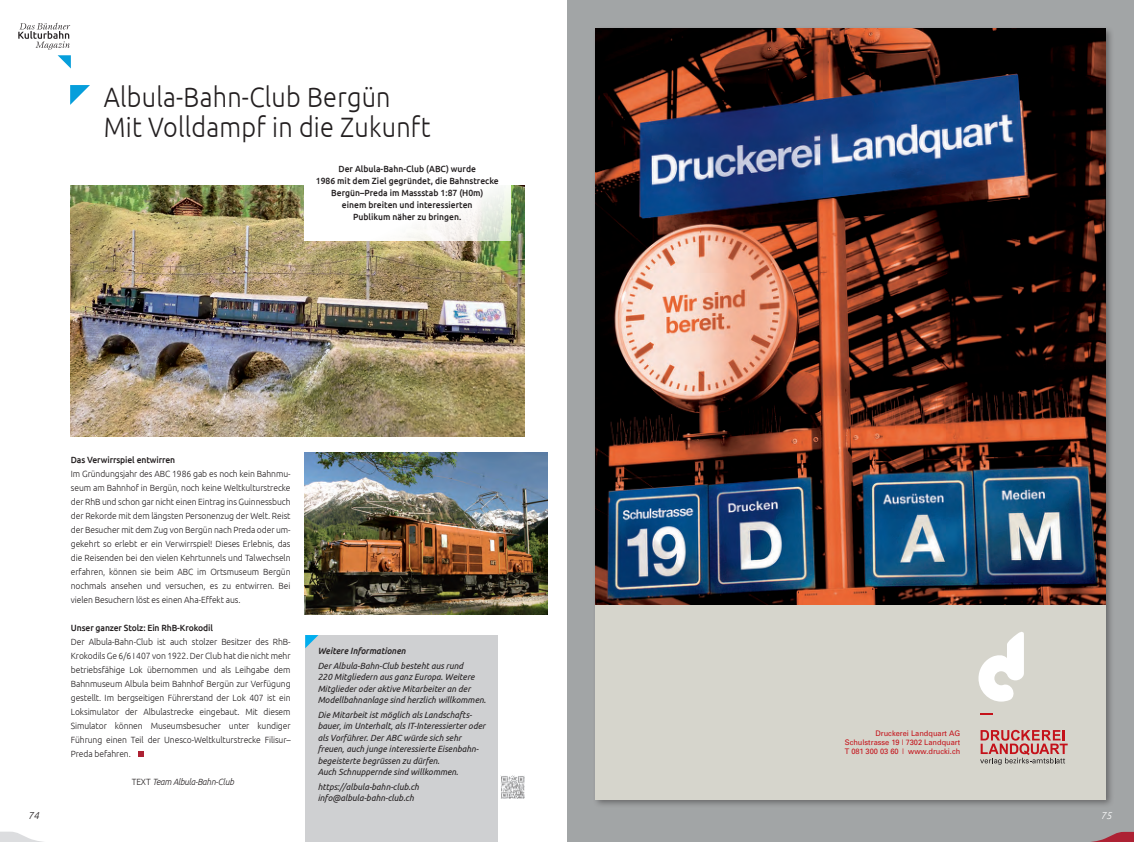
<style>
.page{position:relative;width:1134px;height:842px;background:#fff}
.page>*{position:absolute;margin:0;border:0;box-sizing:border-box;transform-origin:0 0}
.Heads_Vereine_2021{font:300 28px/30px "Ubuntu";letter-spacing:.01em;color:#231f20;scale:.9 1}
.t1{font:italic 300 10px "Ubuntu";color:#231f20}
.t2{font:italic 300 10px "Ubuntu";color:#fff}
.Grundtext_ohne_Initi{font:300 9px/14px "Ubuntu";letter-spacing:-.01em;color:#231f20;text-align:justify;scale:.95 1}
.t3{font:italic 9px/11.5px "Ubuntu";color:#231f20;scale:.95 1}
.Subhead_Vereinsteil{font:500 9px/12px "Ubuntu";color:#231f20;text-align:center;scale:.95 1}
.Grundtext_ohne_Initi-2{font:italic 300 9px "Ubuntu";letter-spacing:-.02em;color:#231f20;scale:.95 1}
.t4{font:italic 500 9px "Ubuntu";color:#231f20;scale:.95 1}
.t5{font:7.7px/9.2px "Univers";color:#c4121a;text-align:justify}
.s1{font-style:normal}
</style>
<div class="page">
<div style="left:567px;top:0;width:567px;height:842px;background:#a2a5a6"></div>
<svg style="left:1091px;top:832px;width:43px;height:10px"></svg>
<svg style="left:0;top:832px;width:43px;height:10px"></svg>
<svg style="left:70px;top:85px;width:20px;height:20px"></svg>
<img style="left:71px;top:185px;width:453px;height:252px">
<img style="left:305px;top:453px;width:242px;height:161px">
<svg style="left:18px;top:23px;width:53px;height:46px"></svg>
<img style="left:501px;top:775px;width:23px;height:24px">
<div style="left:304px;top:142px;width:206px;height:99px;background:#fff"></div>
<div style="left:305px;top:635px;width:193px;height:207px;background:#cfd0d2"></div>
<svg style="left:305px;top:635px;width:13px;height:13px"></svg>
<svg style="left:138px;top:751px;width:6px;height:5px"></svg>
<div style="left:592px;top:25px;width:522px;height:783px;background:#231f20;opacity:.45"></div>
<div style="left:595px;top:606px;width:510px;height:193px;background:#d6d5cc"></div>
<img style="left:595px;top:28px;width:510px;height:578px">
<svg style="left:980px;top:713px;width:13px;height:2px"></svg>
<svg style="left:978px;top:632px;width:46px;height:70px"></svg>
<svg style="left:980px;top:730px;width:88px;height:35px"></svg>
<svg style="left:1108px;top:28px;width:6px;height:8px"></svg>
<svg style="left:1108px;top:795px;width:6px;height:6px"></svg>
<p class="Heads_Vereine_2021" style="left:104px;top:81px;width:364px">Albula-Bahn-Club Bergün<br>Mit Volldampf in die Zukunft</p>
<p class="Subhead_Vereinsteil" style="left:316px;top:162px;width:194px">Der Albula-Bahn-Club (ABC) wurde<br>1986 mit dem Ziel gegründet, die Bahnstrecke Bergün–Preda im Massstab 1:87 (H0m)<br>einem breiten und interessierten<br>Publikum näher zu bringen.</p>
<p class="Subhead_Vereinsteil" style="left:71px;top:454px;width:111px">Das Verwirrspiel entwirren</p>
<p class="Grundtext_ohne_Initi" style="left:71px;top:467px;width:233px">Im Gründungsjahr des ABC 1986 gab es noch kein Bahnmu&shy;seum am Bahnhof in Bergün, noch keine Weltkulturstrecke der RhB und schon gar nicht einen Eintrag ins Guinnessbuch der Rekorde mit dem längsten Personenzug der Welt. Reist der Besucher mit dem Zug von Bergün nach Preda oder um&shy;gekehrt so erlebt er ein Verwirrspiel! Dieses Erlebnis, das die Reisenden bei den vielen Kehrtunnels und Talwechseln erfahren, können sie beim ABC im Ortsmuseum Bergün nochmals ansehen und versuchen, es zu entwirren. Bei vielen Besuchern löst es einen Aha-Effekt aus.</p>
<p class="Subhead_Vereinsteil" style="left:71px;top:622px;width:151px">Unser ganzer Stolz: Ein RhB-Krokodil</p>
<p class="Grundtext_ohne_Initi" style="left:71px;top:635px;width:233px">Der Albula-Bahn-Club ist auch stolzer Besitzer des RhB-Krokodils Ge 6/6 I 407 von 1922. Der Club hat die nicht mehr betriebsfähige Lok übernommen und als Leihgabe dem Bahnmuseum Albula beim Bahnhof Bergün zur Verfügung gestellt. Im bergseitigen Führerstand der Lok 407 ist ein Loksimulator der Albulastrecke eingebaut. Mit diesem Simulator können Museumsbesucher unter kundiger Führung einen Teil der Unesco-Weltkulturstrecke Filisur– Preda befahren.</p>
<p class="Grundtext_ohne_Initi-2" style="left:132px;top:776px;width:109px"><span class="s1">TEXT</span> Team Albula-Bahn-Club</p>
<p class="t4" style="left:318px;top:646px;width:94px">Weitere Informationen</p>
<p class="t3" style="left:318px;top:660px;width:178px">Der Albula-Bahn-Club besteht aus rund<br>220 Mitgliedern aus ganz Europa. Weitere Mitglieder oder aktive Mitarbeiter an der Modellbahnanlage sind herzlich willkommen.</p>
<p class="t3" style="left:318px;top:708px;width:178px">Die Mitarbeit ist möglich als Landschafts&shy;bauer, im Unterhalt, als IT-Interessierter oder als Vorführer. Der ABC würde sich sehr freuen, auch junge interessierte Eisenbahn&shy;begeisterte begrüssen zu dürfen.<br>Auch Schnuppernde sind willkommen.</p>
<p class="t3" style="left:318px;top:780px;width:108px">https://albula-bahn-club.ch info@albula-bahn-club.ch</p>
<p class="t5" style="left:845px;top:728px;width:117px;text-indent:31px">Druckerei Landquart AG Schulstrasse 19 | 7302 Landquart T 081 300 03 60 | www.drucki.ch</p>
<p class="t1" style="left:28px;top:809px;width:13px">74</p>
<p class="t2" style="left:1100px;top:809px;width:13px">75</p>
</div>
